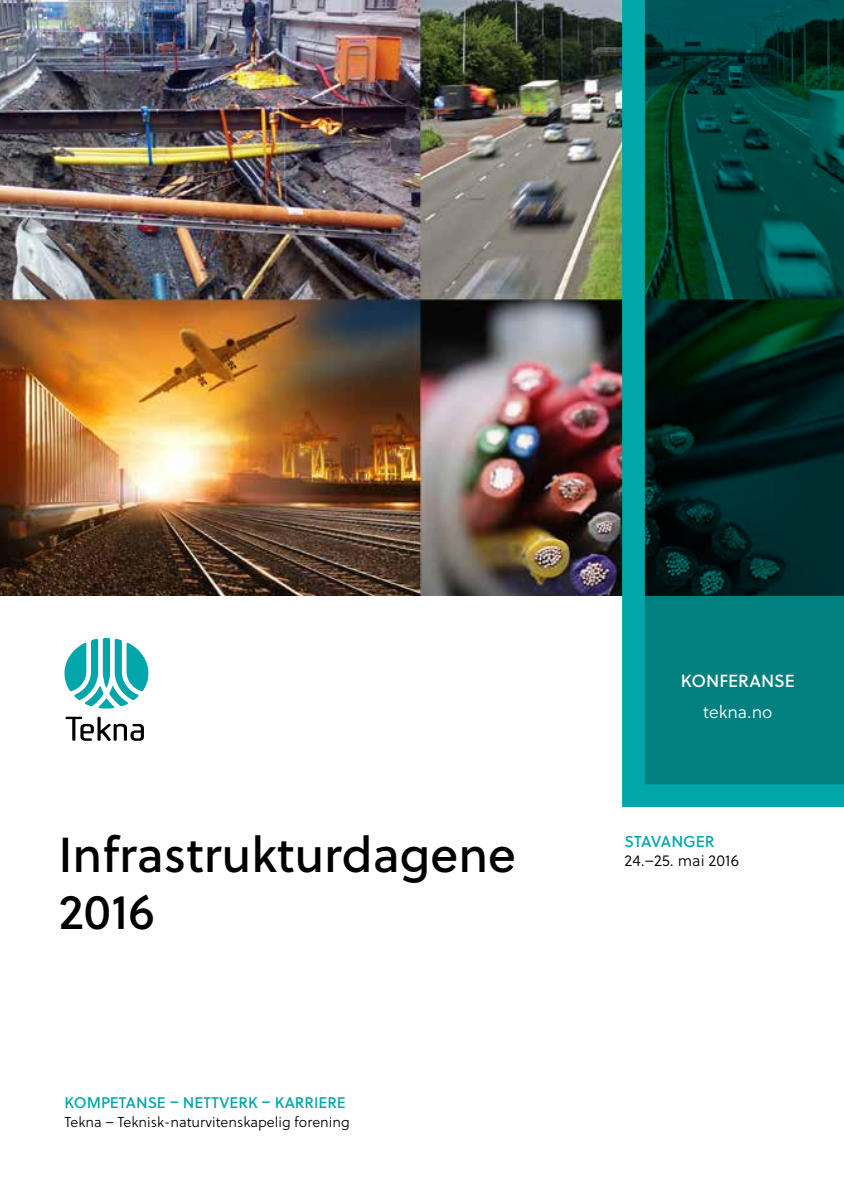
<style>
.page{position:relative;width:844px;height:1191px;background:#fff}
.page>*{position:absolute;margin:0;border:0;box-sizing:border-box;transform-origin:0 0}
.t1{font:49px/57.8px "Soleil Bk";color:#000}
.t2{font:17.5px "Soleil Bk";color:#fff}
.t3{font:17.5px "Soleil Lt";color:#fff}
.t4{font:15.75px "Soleil Lt";color:#000}
.t5{font:15.75px "Soleil Bk";color:#00a6aa}
.t6{font:15.4px "Soleil Bk";color:#00a6aa}
.t7{font:14.35px "Soleil Lt";color:#000}
</style>
<div class="page">
<img style="left:0;top:0;width:610px;height:595px">
<svg style="left:65px;top:716px;width:79px;height:25px"></svg>
<svg style="left:64px;top:638px;width:84px;height:70px"></svg>
<svg style="left:610px;top:0;width:233px;height:808px;background:#07544f"></svg>
<h1 class="t1" style="left:58px;top:823px;width:459px">Infrastrukturdagene<br>2016</h1>
<p class="t6" style="left:64px;top:1090px;width:283px">KOMPETANSE – NETTVERK – KARRIERE</p>
<p class="t7" style="left:64px;top:1112px;width:286px">Tekna – Teknisk-naturvitenskapelig forening</p>
<p class="t2" style="left:680px;top:667px;width:115px">KONFERANSE</p>
<p class="t3" style="left:703px;top:700px;width:71px">tekna.no</p>
<p class="t5" style="left:624px;top:829px;width:92px">STAVANGER</p>
<p class="t4" style="left:624px;top:849px;width:116px">24.–25. mai 2016</p>
</div>
